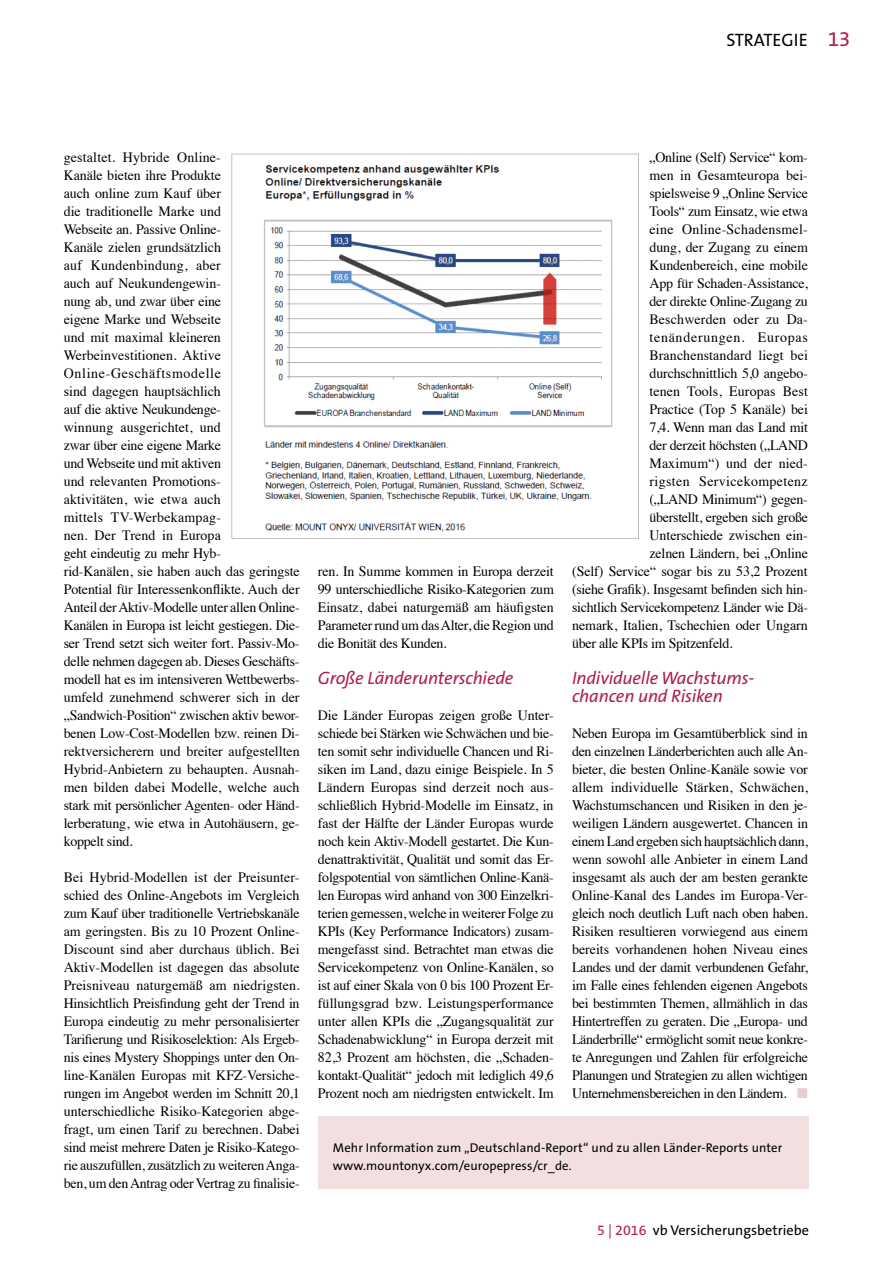
<style>
.page{position:relative;width:893px;height:1263px;background:#fff}
.page>*{position:absolute;margin:0;border:0;box-sizing:border-box;transform-origin:0 0}
.t1{font:italic 18px/18px "The Sans B5 Plain";letter-spacing:-.01em;color:#af1f4a}
.t2{font:18px "The Sans B5 Plain";letter-spacing:-.01em;color:#000}
.t3{font:14.25px/18px "Times";letter-spacing:-.01em;color:#000;text-align:justify}
.t4{font:14.25px "Times";letter-spacing:.01em;color:#000}
.t5{font:14.25px "The Sans B5 Plain";color:#000}
.t6{font:14.25px "Times";letter-spacing:.02em;color:#000}
.t7{font:14.25px "Times";letter-spacing:.025em;color:#000}
.t8{font:14.25px "Times";letter-spacing:.05em;color:#000}
.t9{font:12.75px/18px "The Sans B5 Plain";letter-spacing:.01em;color:#000}
.s1{font-size:21px;color:#af1f4a}
.s2{color:#e9cbcd}
.s3{color:#af1f4a}
</style>
<div class="page">
<svg style="left:232px;top:154px;width:407px;height:385px"></svg>
<div style="left:318px;top:1116px;width:491px;height:72px;background:#f2e0e1"></div>
<p class="t2" style="left:726px;top:30px;width:126px">STRATEGIE <span class="s1">13</span></p>
<p class="t3" style="left:64px;top:147px;width:237px;text-align:left">gestaltet. Hybride Online-<br>Kanäle bieten ihre Produkte<br>auch online zum Kauf über<br>die traditionelle Marke und<br>Webseite an. Passive Online-<br>Kanäle zielen grundsätzlich<br>auf Kundenbindung, aber<br>auch auf Neukundengewin-<br>nung ab, und zwar über eine<br>eigene Marke und Webseite<br>und mit maximal kleineren<br>Werbeinvesti tionen. Aktive<br>Online-Geschäftsmodelle<br>sind dagegen hauptsächlich<br>auf die aktive Neukundenge-<br>winnung ausgerichtet, und<br>zwar über eine eigene Marke<br>und Webseite und mit aktiven<br>und relevanten Promotions-<br>aktivitäten, wie etwa auch<br>mittels TV-Werbekampag-<br>nen. Der Trend in Europa<br>geht eindeutig zu mehr Hyb-<br>rid-Kanälen, sie haben auch das geringste<br>Potential für Interessenkonflikte. Auch der<br>Anteil der Aktiv-Modelle unter allen Online-<br>Kanälen in Europa ist leicht gestiegen. Die&shy;ser Trend setzt sich weiter fort. Passiv-Mo&shy;delle nehmen dagegen ab. Dieses Geschäfts&shy;modell hat es im intensiveren Wettbewerbs&shy;umfeld zunehmend schwerer sich in der „Sandwich-Position“ zwischen aktiv bewor&shy;benen Low-Cost-Modellen bzw. reinen Di&shy;rektversicherern und breiter aufgestellten<br>Hybrid-Anbietern zu behaupten. Ausnah&shy;men bilden dabei Modelle, welche auch stark mit persönlicher Agenten- oder Händ&shy;lerberatung, wie etwa in Autohäusern, ge&shy;koppelt sind.</p>
<p class="t3" style="left:64px;top:867px;width:237px">Bei Hybrid-Modellen ist der Preisunter&shy;schied des Online-Angebots im Vergleich zum Kauf über traditionelle Vertriebskanäle am geringsten. Bis zu 10 Prozent Online-Discount sind aber durchaus üblich. Bei Aktiv-Modellen ist dagegen das absolute Preisniveau naturgemäß am niedrigsten.<br>Hinsichtlich Preisfindung geht der Trend in Europa eindeutig zu mehr personalisierter Tarifierung und Risikoselektion: Als Ergeb&shy;nis eines Mystery Shoppings unter den On&shy;line-Kanälen Europas mit KFZ-Versiche&shy;rungen im Angebot werden im Schnitt 20,1 unterschiedliche Risiko-Kategorien abge&shy;fragt, um einen Tarif zu berechnen. Dabei sind meist mehrere Daten je Risiko-Katego&shy;rie auszufüllen, zusätzlich zu weiteren Anga&shy;ben, um den Antrag oder Vertrag zu finalisie-</p>
<p class="t3" style="left:318px;top:561px;width:237px">ren. In Summe kommen in Europa derzeit 99 unterschiedliche Risiko-Kategorien zum Einsatz, dabei naturgemäß am häufigsten Parameter rund um das Alter, die Region und die Bonität des Kunden.</p>
<p class="t1" style="left:318px;top:669px;width:197px">Große Länderunterschiede</p>
<p class="t3" style="left:318px;top:705px;width:237px">Die Länder Europas zeigen große Unter&shy;schiede bei Stärken wie Schwächen und bie&shy;ten somit sehr individuelle Chancen und Ri&shy;siken im Land, dazu einige Beispiele. In 5<br>Ländern Europas sind derzeit noch aus&shy;schließlich Hybrid-Modelle im Einsatz, in fast der Hälfte der Länder Europas wurde noch kein Aktiv-Modell gestartet. Die Kun&shy;denattraktivität, Qualität und somit das Er&shy;folgspotential von sämtlichen Online-Kanä&shy;len Europas wird anhand von 300 Einzelkri&shy;terien gemessen, welche in weiterer Folge zu KPIs (Key Performance Indicators) zusam&shy;mengefasst sind. Betrachtet man etwas die Servicekompetenz von Online-Kanälen, so ist auf einer Skala von 0 bis 100 Prozent Er&shy;füllungsgrad bzw. Leistungsperformance unter allen KPIs die „Zugangsqualität zur Schadenabwicklung“ in Europa derzeit mit 82,3 Prozent am höchsten, die „Schaden&shy;kontakt-Qualität“ jedoch mit lediglich 49,6<br>Prozent noch am niedrigsten entwickelt. Im</p>
<p class="t3" style="left:649px;top:147px;width:160px">„Online (Self) Service“ kom-</p>
<p class="t3" style="left:649px;top:165px;width:160px">men in Gesamteuropa bei-</p>
<p class="t3" style="left:649px;top:183px;width:160px">spielsweise 9 „Online Service</p>
<p class="t3" style="left:649px;top:201px;width:160px">Tools“ zum Einsatz, wie etwa</p>
<p class="t6" style="left:649px;top:216px;width:160px">eine Online-Schadensmel-</p>
<p class="t3" style="left:649px;top:237px;width:160px">dung, der Zugang zu einem</p>
<p class="t3" style="left:649px;top:255px;width:160px">Kundenbereich, eine mobile</p>
<p class="t3" style="left:649px;top:273px;width:160px">App für Schaden-Assistance,</p>
<p class="t3" style="left:649px;top:291px;width:160px">der direkte Online-Zugang zu</p>
<p class="t4" style="left:649px;top:306px;width:160px">Beschwerden oder zu Da-</p>
<p class="t8" style="left:649px;top:324px;width:160px">tenänderungen. Europas</p>
<p class="t3" style="left:649px;top:345px;width:160px">Branchenstandard liegt bei</p>
<p class="t3" style="left:649px;top:363px;width:160px">durchschnittlich 5,0 angebo-</p>
<p class="t4" style="left:649px;top:378px;width:160px">tenen Tools, Europas Best</p>
<p class="t3" style="left:649px;top:399px;width:160px">Practice (Top 5 Kanäle) bei</p>
<p class="t3" style="left:649px;top:417px;width:160px">7,4. Wenn man das Land mit</p>
<p class="t3" style="left:649px;top:435px;width:160px">der derzeit höchsten („LAND</p>
<p class="t3" style="left:649px;top:453px;width:160px">Maximum“) und der nied-</p>
<p class="t7" style="left:649px;top:468px;width:160px">rigsten Servicekompetenz</p>
<p class="t3" style="left:649px;top:489px;width:160px">(„LAND Minimum“) gegen-</p>
<p class="t3" style="left:649px;top:507px;width:160px">überstellt, ergeben sich große</p>
<p class="t3" style="left:649px;top:525px;width:160px">Unterschiede zwischen ein-</p>
<p class="t3" style="left:649px;top:543px;width:160px">zelnen Ländern, bei „Online</p>
<p class="t3" style="left:572px;top:561px;width:237px">(Self) Service“ sogar bis zu 53,2 Prozent</p>
<p class="t3" style="left:572px;top:579px;width:237px">(siehe Grafik). Insgesamt befinden sich hin-</p>
<p class="t3" style="left:572px;top:597px;width:237px">sichtlich Servicekompetenz Länder wie Dä-</p>
<p class="t3" style="left:572px;top:615px;width:237px">nemark, Italien, Tschechien oder Ungarn</p>
<p class="t3" style="left:572px;top:633px;width:162px">über alle KPIs im Spitzenfeld.</p>
<p class="t1" style="left:572px;top:669px;width:184px">Individuelle Wachstums&shy;chancen und Risiken</p>
<p class="t3" style="left:572px;top:723px;width:237px">Neben Europa im Gesamtüberblick sind in den einzelnen Länderberichten auch alle An&shy;bieter, die besten Online-Kanäle sowie vor allem individuelle Stärken, Schwächen, Wachstumschancen und Risiken in den je&shy;weiligen Ländern ausgewertet. Chancen in einem Land ergeben sich hauptsächlich dann, wenn sowohl alle Anbieter in einem Land insgesamt als auch der am besten gerankte Online-Kanal des Landes im Europa-Ver&shy;gleich noch deutlich Luft nach oben haben.<br>Risiken resultieren vorwiegend aus einem bereits vorhandenen hohen Niveau eines Landes und der damit verbundenen Gefahr, im Falle eines fehlenden eigenen Angebots bei bestimmten Themen, allmählich in das Hintertreffen zu geraten. Die „Europa- und Länderbrille“ ermöglicht somit neue konkre&shy;te Anregungen und Zahlen für erfolgreiche Planungen und Strategien zu allen wichtigen Unternehmensbereichen in den Ländern. <span class="s2">■</span></p>
<p class="t9" style="left:333px;top:1139px;width:451px">Mehr Information zum „Deutschland-Report“ und zu allen Länder-Reports unter www.mountonyx.com/europepress/cr_de.</p>
<p class="t5" style="left:597px;top:1222px;width:213px"><span class="s3">5 | 2016</span> vb Versicherungsbetriebe</p>
</div>
